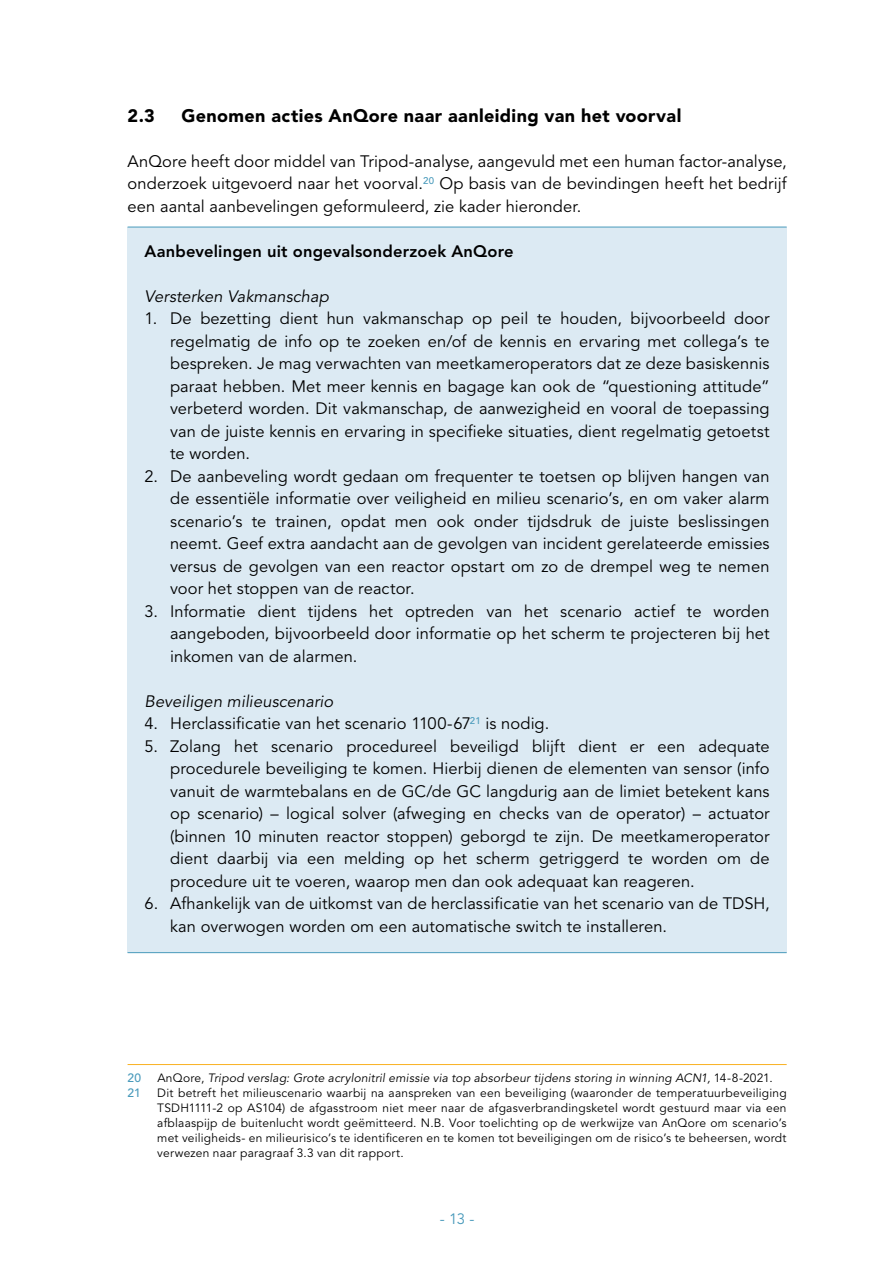
<style>
.page{position:relative;width:893px;height:1263px;background:#fff}
.page>*{position:absolute;margin:0;border:0;box-sizing:border-box;transform-origin:0 0}
.t1{font:900 18px "Avenir LT Std";letter-spacing:.02em;color:#000}
.t2{font:16.5px/22.5px "Avenir LT Std";letter-spacing:.005em;color:#000;text-align:justify}
.t3{font:italic 16.5px "Avenir LT Std";letter-spacing:.005em;color:#000}
.t4{font:800 16.5px "Avenir LT Std";letter-spacing:.01em;color:#000}
.t5{font:15px "Avenir LT Std";color:#499abb}
.t6{font:12px/15px "Avenir LT Std";letter-spacing:.02em;color:#000;text-align:justify}
.t7{font:italic 12px "Avenir LT Std";letter-spacing:.015em;color:#000}
.t8{font:500 12px "Avenir LT Std";color:#499abb}
.s1{font-style:normal}
</style>
<div class="page">
<div style="left:128px;top:227px;width:659px;height:726px;background:#dceaf3"></div>
<hr style="left:128px;top:952px;width:659px;height:1px;background:#499abb">
<hr style="left:128px;top:227px;width:659px;height:1px;background:#499abb">
<hr style="left:128px;top:1064px;width:659px;height:1px;background:#f9b122">
<p class="t1" style="left:128px;top:104px;width:29px">2.3</p>
<p class="t1" style="left:182px;top:104px;width:501px">Genomen acties AnQore naar aanleiding van het voorval</p>
<p class="t2" style="left:128px;top:150px;width:661px">AnQore heeft door middel van Tripod-analyse, aangevuld met een human factor-analyse, onderzoek uitgevoerd naar het voorval.<sup>20</sup> Op basis van de bevindingen heeft het bedrijf een aantal aanbevelingen geformuleerd, zie kader hieronder.</p>
<p class="t4" style="left:145px;top:241px;width:371px">Aanbevelingen uit ongevalsonderzoek AnQore</p>
<p class="t3" style="left:145px;top:286px;width:186px">Versterken Vakmanschap</p>
<p class="t2" style="left:170px;top:308px;width:601px;text-indent:-26px">1. De bezetting dient hun vakmanschap op peil te houden, bijvoorbeeld door regelmatig de info op te zoeken en/of de kennis en ervaring met collega’s te bespreken. Je mag verwachten van meetkameroperators dat ze deze basiskennis paraat hebben. Met meer kennis en bagage kan ook de “questioning attitude” verbeterd worden. Dit vakmanschap, de aanwezigheid en vooral de toepassing van de juiste kennis en ervaring in specifieke situaties, dient regelmatig getoetst te worden.</p>
<p class="t2" style="left:170px;top:465px;width:601px;text-indent:-26px">2. De aanbeveling wordt gedaan om frequenter te toetsen op blijven hangen van de essentiële informatie over veiligheid en milieu scenario’s, en om vaker alarm scenario’s te trainen, opdat men ook onder tijdsdruk de juiste beslissingen neemt. Geef extra aandacht aan de gevolgen van incident gerelateerde emissies versus de gevolgen van een reactor opstart om zo de drempel weg te nemen voor het stoppen van de reactor.</p>
<p class="t2" style="left:170px;top:600px;width:601px;text-indent:-26px">3. Informatie dient tijdens het optreden van het scenario actief te worden aangeboden, bijvoorbeeld door informatie op het scherm te projecteren bij het inkomen van de alarmen.</p>
<p class="t3" style="left:145px;top:691px;width:190px">Beveiligen milieuscenario</p>
<p class="t2" style="left:145px;top:713px;width:406px">4. Herclassificatie van het scenario 1100-67<sup>21</sup> is nodig.</p>
<p class="t2" style="left:170px;top:735px;width:601px;text-indent:-26px">5. Zolang het scenario procedureel beveiligd blijft dient er een adequate procedurele beveiliging te komen. Hierbij dienen de elementen van sensor (info vanuit de warmtebalans en de GC/de GC langdurig aan de limiet betekent kans op scenario) – logical solver (afweging en checks van de operator) – actuator (binnen 10 minuten reactor stoppen) geborgd te zijn. De meetkameroperator dient daarbij via een melding op het scherm getriggerd te worden om de procedure uit te voeren, waarop men dan ook adequaat kan reageren.</p>
<p class="t2" style="left:170px;top:893px;width:601px;text-indent:-26px">6. Afhankelijk van de uitkomst van de herclassificatie van het scenario van de TDSH, kan overwogen worden om een automatische switch te installeren.</p>
<p class="t8" style="left:128px;top:1070px;width:15px">20</p>
<p class="t7" style="left:157px;top:1070px;width:617px"><span class="s1">AnQore,</span> Tripod verslag: Grote acrylonitril emissie via top absorbeur tijdens storing in winning ACN1, <span class="s1">14-8-2021.</span></p>
<p class="t8" style="left:128px;top:1085px;width:15px">21</p>
<p class="t6" style="left:157px;top:1085px;width:631px">Dit betreft het milieuscenario waarbij na aanspreken van een beveiliging (waaronder de temperatuurbeveiliging TSDH1111-2 op AS104) de afgasstroom niet meer naar de afgasverbrandingsketel wordt gestuurd maar via een afblaaspijp de buitenlucht wordt geëmitteerd. N.B. Voor toelichting op de werkwijze van AnQore om scenario’s met veiligheids- en milieurisico’s te identificeren en te komen tot beveiligingen om de risico’s te beheersen, wordt verwezen naar paragraaf 3.3 van dit rapport.</p>
<p class="t5" style="left:440px;top:1210px;width:36px">- 13 -</p>
</div>
